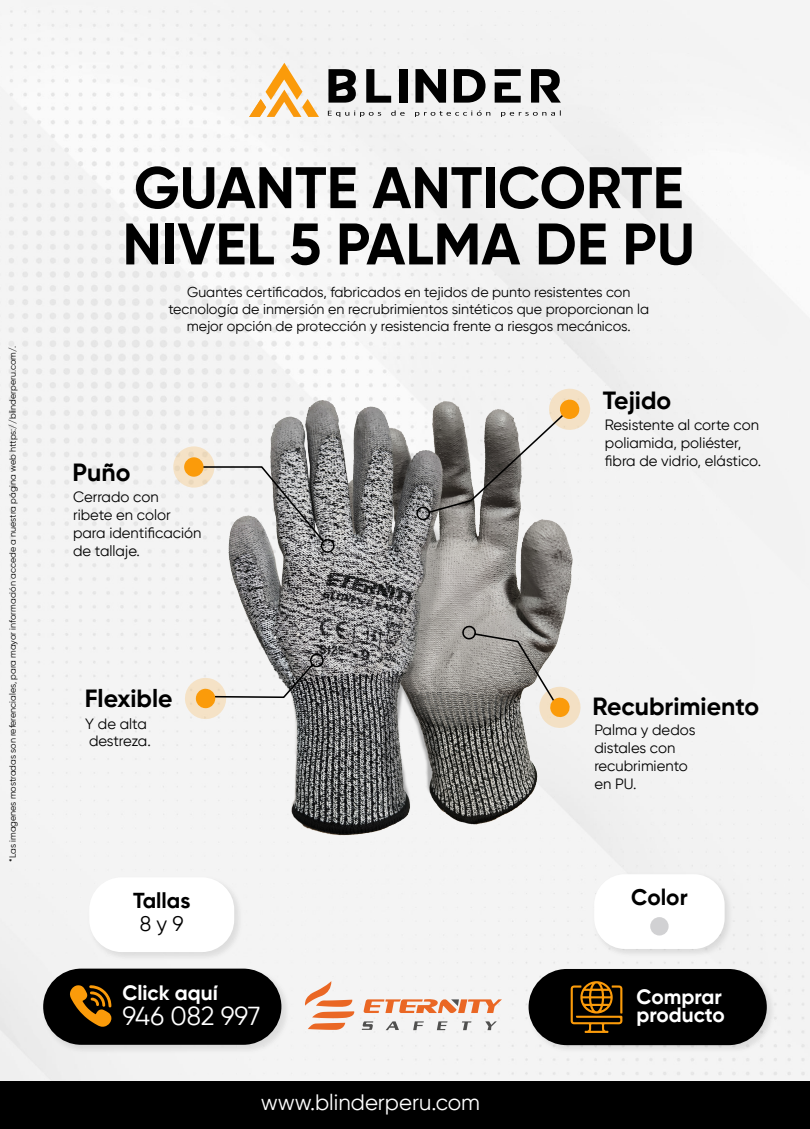
<style>
.page{position:relative;width:810px;height:1129px;background:#fff}
.page>*{position:absolute;margin:0;border:0;box-sizing:border-box;transform-origin:0 0}
.t1{font:700 58.5px/56.2px "Gilroy";color:#000}
.t2{font:25.95px "Gilroy";letter-spacing:-.01em;color:#fff}
.t3{font:700 24.83px "Gilroy";color:#000}
.t4{font:700 22.5px "Gilroy";color:#000}
.t5{font:22.2px "Gilroy";color:#fff}
.t6{font:700 21.6px "Gilroy";color:#000}
.t7{font:21px "Gilroy";color:#000}
.t8{font:700 20.77px/18px "Gilroy";color:#fff}
.t9{font:14.85px/17.9px "Gilroy";color:#000}
.t10{font:14.85px/17.9px "Gilroy";letter-spacing:-.02em;color:#000}
.t11{font:14.25px/17.1px "Gilroy";color:#000;text-align:center}
.t12{font:9px "Gilroy";color:#000}
</style>
<div class="page">
<div style="left:0;top:0;width:810px;height:1081px;background:#f4f4f4"></div>
<svg style="left:328px;top:69px;width:28px;height:34px"></svg>
<svg style="left:366px;top:69px;width:25px;height:34px"></svg>
<div style="left:400px;top:69px;width:8px;height:34px;background:#000"></div>
<svg style="left:415px;top:69px;width:31px;height:34px"></svg>
<svg style="left:454px;top:69px;width:32px;height:34px"></svg>
<svg style="left:495px;top:69px;width:26px;height:34px"></svg>
<svg style="left:531px;top:69px;width:30px;height:34px"></svg>
<svg style="left:249px;top:63px;width:70px;height:54px"></svg>
<svg style="left:328px;top:111px;width:53px;height:6px"></svg>
<svg style="left:391px;top:110px;width:14px;height:6px"></svg>
<svg style="left:415px;top:110px;width:75px;height:7px"></svg>
<svg style="left:501px;top:110px;width:60px;height:7px"></svg>
<div style="left:0;top:1081px;width:810px;height:48px;background:#000"></div>
<div style="left:43px;top:1057px;width:120px;height:24px;background:#f0f0f0"></div>
<img style="left:38px;top:964px;width:256px;height:93px">
<div style="left:43px;top:968px;width:238px;height:77px;background:#000;border-radius:38px"></div>
<svg style="left:70px;top:985px;width:42px;height:41px"></svg>
<img style="left:524px;top:964px;width:255px;height:94px">
<div style="left:529px;top:969px;width:238px;height:76px;background:#000;border-radius:38px"></div>
<svg style="left:571px;top:981px;width:52px;height:52px"></svg>
<svg style="left:305px;top:981px;width:49px;height:49px"></svg>
<svg style="left:362px;top:1021px;width:11px;height:9px"></svg>
<svg style="left:386px;top:1021px;width:13px;height:9px"></svg>
<svg style="left:437px;top:1021px;width:11px;height:9px"></svg>
<svg style="left:413px;top:1021px;width:11px;height:9px"></svg>
<svg style="left:485px;top:1021px;width:12px;height:9px"></svg>
<svg style="left:462px;top:1021px;width:9px;height:9px"></svg>
<svg style="left:364px;top:999px;width:138px;height:14px"></svg>
<img style="left:590px;top:870px;width:147px;height:90px">
<div style="left:594px;top:874px;width:131px;height:75px;background:#fff;border-radius:31px"></div>
<div style="left:650px;top:917px;width:19px;height:18px;background:#d1d1d3;border-radius:50%"></div>
<img style="left:85px;top:872px;width:162px;height:93px">
<div style="left:89px;top:877px;width:145px;height:75px;background:#fff;border-radius:33px"></div>
<img style="left:221px;top:396px;width:374px;height:448px">
<div style="left:173px;top:446px;width:41px;height:42px;background:#f5e2c6;border-radius:50%"></div>
<div style="left:321px;top:539px;width:14px;height:14px;border:2px solid #000;border-radius:50%"></div>
<svg style="left:194px;top:465px;width:132px;height:78px"></svg>
<div style="left:184px;top:457px;width:20px;height:20px;background:#fb9b0a;border-radius:50%"></div>
<svg style="left:462px;top:626px;width:119px;height:102px"></svg>
<svg style="left:185px;top:654px;width:141px;height:65px"></svg>
<svg style="left:415px;top:389px;width:175px;height:132px"></svg>
<p class="t12" style="left:7px;top:861px;width:517px;rotate:-90deg">*Las imagenes mostradas son referenciales, para mayor información accede a nuestra página web https://blinderperu.com/.</p>
<h1 class="t1" style="left:122px;top:159px;width:574px">GUANTE ANTICORTE<br>NIVEL 5 PALMA DE PU</h1>
<p class="t11" style="left:168px;top:283px;width:482px">Guantes certificados, fabricados en tejidos de punto resistentes con tecnología de inmersión en recrubrimientos sintéticos que proporcionan la mejor opción de protección y resistencia frente a riesgos mecánicos.</p>
<h3 class="t3" style="left:72px;top:457px;width:59px">Puño</h3>
<p class="t9" style="left:73px;top:488px;width:130px">Cerrado con ribete en color para identificación de tallaje.</p>
<h3 class="t3" style="left:85px;top:683px;width:89px">Flexible</h3>
<p class="t10" style="left:85px;top:714px;width:67px">Y de alta destreza.</p>
<h3 class="t6" style="left:133px;top:886px;width:59px">Tallas</h3>
<h3 class="t7" style="left:140px;top:910px;width:45px">8 y 9</h3>
<h3 class="t8" style="left:122px;top:984px;width:97px">Click aquí</h3>
<h2 class="t2" style="left:122px;top:1000px;width:140px">946 082 997</h2>
<h3 class="t5" style="left:261px;top:1088px;width:221px">www.blinderperu.com</h3>
<h3 class="t3" style="left:603px;top:385px;width:70px">Tejido</h3>
<p class="t9" style="left:605px;top:416px;width:158px">Resistente al corte con poliamida, poliéster, fibra de vidrio, elástico.</p>
<h3 class="t3" style="left:593px;top:690px;width:168px">Recubrimiento</h3>
<p class="t9" style="left:594px;top:721px;width:103px">Palma y dedos distales con recubrimiento en PU.</p>
<h3 class="t4" style="left:631px;top:882px;width:58px">Color</h3>
<h3 class="t8" style="left:637px;top:988px;width:90px">Comprar producto</h3>
</div>
